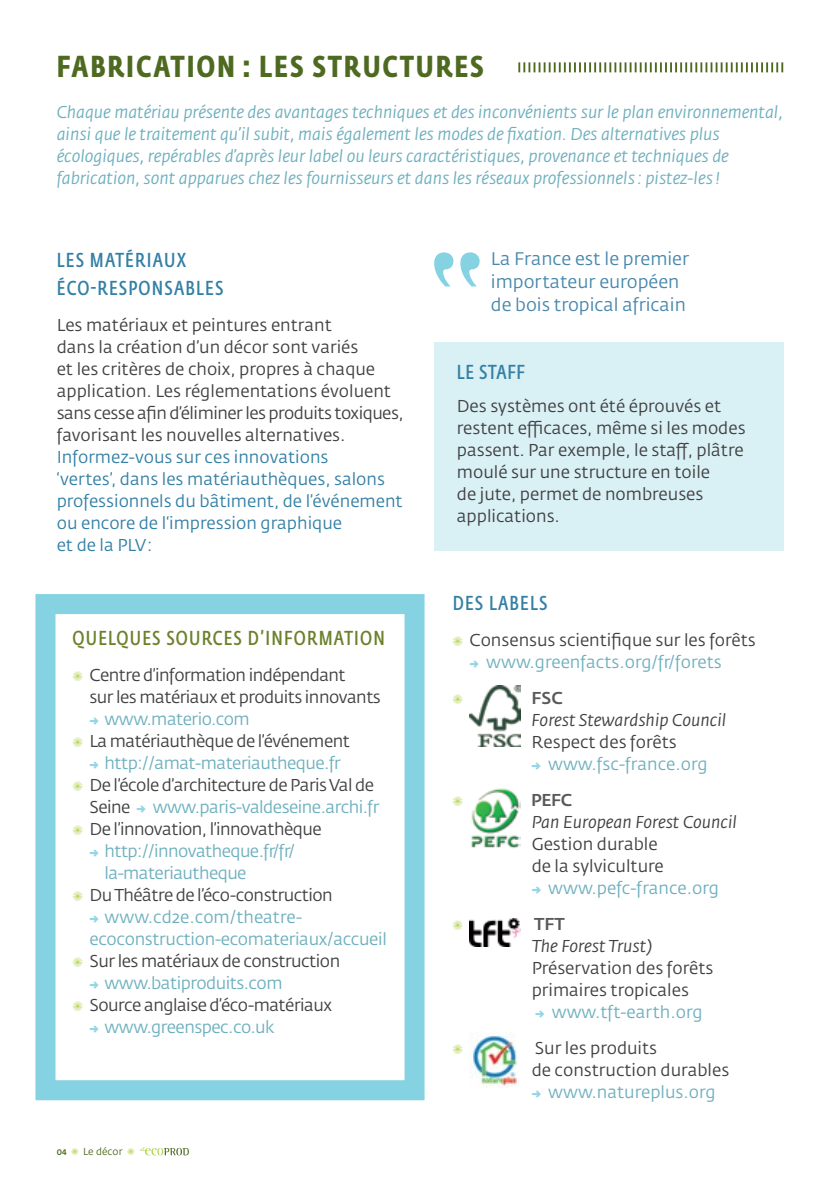
<style>
.page{position:relative;width:840px;height:1191px;background:#fff}
.page>*{position:absolute;margin:0;border:0;box-sizing:border-box;transform-origin:0 0}
.t1{font:700 30px "Fedra Sans Cond Std";letter-spacing:.06em;color:#4e6a21}
.t2{font:600 20px/28px "Fedra Sans Cond Std";letter-spacing:.06em;color:#3480a5}
.t3{font:600 20px "Fedra Sans Cond Std";letter-spacing:.06em;color:#6d802c}
.t4{font:18px/23px "Fedra Sans Std";color:#4988ac}
.t5{font:17px/22px "Fedra Sans Std";color:#414042}
.t6{font:italic 17px/22px "Fedra Sans Std";letter-spacing:-.005em;color:#6eb0be}
.t7{font:17px/22px "Fedra Sans Std";letter-spacing:-.03em;color:#414042}
.t8{font:17px "Fedra Sans Std";letter-spacing:-.02em;color:#6eb0be}
.t9{font:17px/22px "Fedra Sans Std";color:#3480a5}
.t10{font:17px "Fedra Sans Std";color:#6eb0be}
.t11{font:italic 17px "Fedra Sans Std";color:#414042}
.t12{font:500 17px "Fedra Sans Std";color:#58595b}
.t13{font:10px "Fedra Sans Std";letter-spacing:.01em;color:#4e6a21}
.s1{color:#b9d65d}
.s2{font-weight:700;font-size:13px;color:#91d6e5}
.s3{color:#6eb0be}
.s4{color:#414042}
.s5{font-weight:500;font-size:8px}
.s6{color:#b1d34a}
</style>
<div class="page">
<svg style="left:139px;top:1147px;width:50px;height:8px"></svg>
<img style="left:469px;top:686px;width:51px;height:61px">
<img style="left:471px;top:788px;width:49px;height:61px">
<img style="left:469px;top:918px;width:51px;height:29px">
<img style="left:472px;top:1032px;width:46px;height:55px">
<svg style="left:518px;top:62px;width:264px;height:10px"></svg>
<div style="left:434px;top:342px;width:348px;height:208px;background:#d9f0f4"></div>
<svg style="left:434px;top:252px;width:45px;height:34px"></svg>
<svg style="left:35px;top:594px;width:390px;height:507px"></svg>
<h1 class="t1" style="left:57px;top:48px;width:428px">FABRICATION : LES STRUCTURES</h1>
<p class="t6" style="left:57px;top:101px;width:727px">Chaque matériau présente des avantages techniques et des inconvénients sur le plan environnemental, ainsi que le traitement qu’il subit, mais également les modes de fixation. Des alternatives plus écologiques, repérables d’après leur label ou leurs caractéristiques, provenance et techniques de fabrication, sont apparues chez les fournisseurs et dans les réseaux professionnels : pistez-les !</p>
<p class="t2" style="left:57px;top:246px;width:168px">LES MATÉRIAUX<br>ÉCO-RESPONSABLES</p>
<p class="t5" style="left:57px;top:314px;width:348px">Les matériaux et peintures entrant<br>dans la création d’un décor sont variés<br>et les critères de choix, propres à chaque application. Les réglementations évoluent sans cesse afin d’éliminer les produits toxiques, favorisant les nouvelles alternatives.</p>
<p class="t9" style="left:57px;top:446px;width:347px">Informez-vous sur ces innovations<br>‘vertes’, dans les matériauthèques, salons professionnels du bâtiment, de l’événement ou encore de l‘impression graphique<br>et de la PLV:</p>
<p class="t3" style="left:73px;top:626px;width:313px">QUELQUES SOURCES D’INFORMATION</p>
<p class="t7" style="left:89px;top:664px;width:292px;text-indent:-17px"><span class="s1">✺</span> Centre d’information indépendant<br>sur les matériaux et produits innovants</p>
<p class="t7" style="left:72px;top:708px;width:279px;text-indent:17px"><span class="s2">→</span> <span class="s3">www.materio.com<br></span><span class="s1">✺</span> La matériauthèque de l’événement</p>
<p class="t8" style="left:89px;top:752px;width:253px"><span class="s2">→</span> http://amat-materiautheque.fr</p>
<p class="t7" style="left:72px;top:774px;width:303px"><span class="s1">✺</span> De l’école d’architecture de Paris Val de</p>
<p class="t8" style="left:89px;top:796px;width:291px"><span class="s4">Seine</span> <span class="s2">→</span> www.paris-valdeseine.archi.fr</p>
<p class="t7" style="left:72px;top:818px;width:250px"><span class="s1">✺</span> De l’innovation, l’innovathèque</p>
<p class="t8" style="left:89px;top:840px;width:207px"><span class="s2">→</span> http://innovatheque.fr/fr/</p>
<p class="t8" style="left:104px;top:862px;width:143px">la-materiautheque</p>
<p class="t7" style="left:72px;top:884px;width:261px"><span class="s1">✺</span> Du Théâtre de l’éco-construction</p>
<p class="t10" style="left:89px;top:906px;width:214px"><span class="s2">→</span> www.cd2e.com/theatre-</p>
<p class="t8" style="left:89px;top:928px;width:299px">ecoconstruction-ecomateriaux/accueil</p>
<p class="t7" style="left:72px;top:950px;width:269px"><span class="s1">✺</span> Sur les matériaux de construction</p>
<p class="t7" style="left:72px;top:972px;width:261px;text-indent:17px"><span class="s2">→</span> <span class="s3">www.batiproduits.com<br></span><span class="s1">✺</span> Source anglaise d’éco-matériaux</p>
<p class="t8" style="left:89px;top:1016px;width:186px"><span class="s2">→</span> www.greenspec.co.uk</p>
<p class="t13" style="left:57px;top:1145px;width:79px"><span class="s5">04</span> <span class="s6">✺</span> Le décor <span class="s6">✺</span></p>
<p class="t4" style="left:490px;top:247px;width:199px">La France est le premier importateur européen de bois tropical africain</p>
<p class="t2" style="left:456px;top:359px;width:69px">LE STAFF</p>
<p class="t5" style="left:456px;top:395px;width:290px">Des systèmes ont été éprouvés et restent efficaces, même si les modes passent. Par exemple, le staff, plâtre moulé sur une structure en toile<br>de jute, permet de nombreuses applications.</p>
<p class="t2" style="left:452px;top:589px;width:96px">DES LABELS</p>
<p class="t5" style="left:452px;top:629px;width:304px"><span class="s1">✺</span> Consensus scientifique sur les forêts</p>
<p class="t10" style="left:469px;top:651px;width:253px"><span class="s2">→</span> www.greenfacts.org/fr/forets</p>
<p class="t12" style="left:531px;top:687px;width:32px">FSC</p>
<p class="t11" style="left:531px;top:709px;width:196px">Forest Stewardship Council</p>
<p class="t5" style="left:531px;top:731px;width:146px">Respect des forêts</p>
<p class="t10" style="left:531px;top:753px;width:177px"><span class="s2">→</span> www.fsc-france.org</p>
<p class="t12" style="left:531px;top:789px;width:41px">PEFC</p>
<p class="t11" style="left:531px;top:811px;width:207px">Pan European Forest Council</p>
<p class="t5" style="left:531px;top:833px;width:134px">Gestion durable de la sylviculture</p>
<p class="t10" style="left:531px;top:877px;width:189px"><span class="s2">→</span> www.pefc-france.org</p>
<p class="t12" style="left:534px;top:913px;width:32px">TFT</p>
<p class="t11" style="left:531px;top:935px;width:122px">The Forest Trust)</p>
<p class="t5" style="left:531px;top:957px;width:183px">Préservation des forêts primaires tropicales</p>
<p class="t10" style="left:535px;top:1001px;width:169px"><span class="s2">→</span> www.tft-earth.org</p>
<p class="t5" style="left:531px;top:1037px;width:199px">Sur les produits<br>de construction durables</p>
<p class="t10" style="left:531px;top:1081px;width:185px"><span class="s2">→</span> www.natureplus.org</p>
</div>
